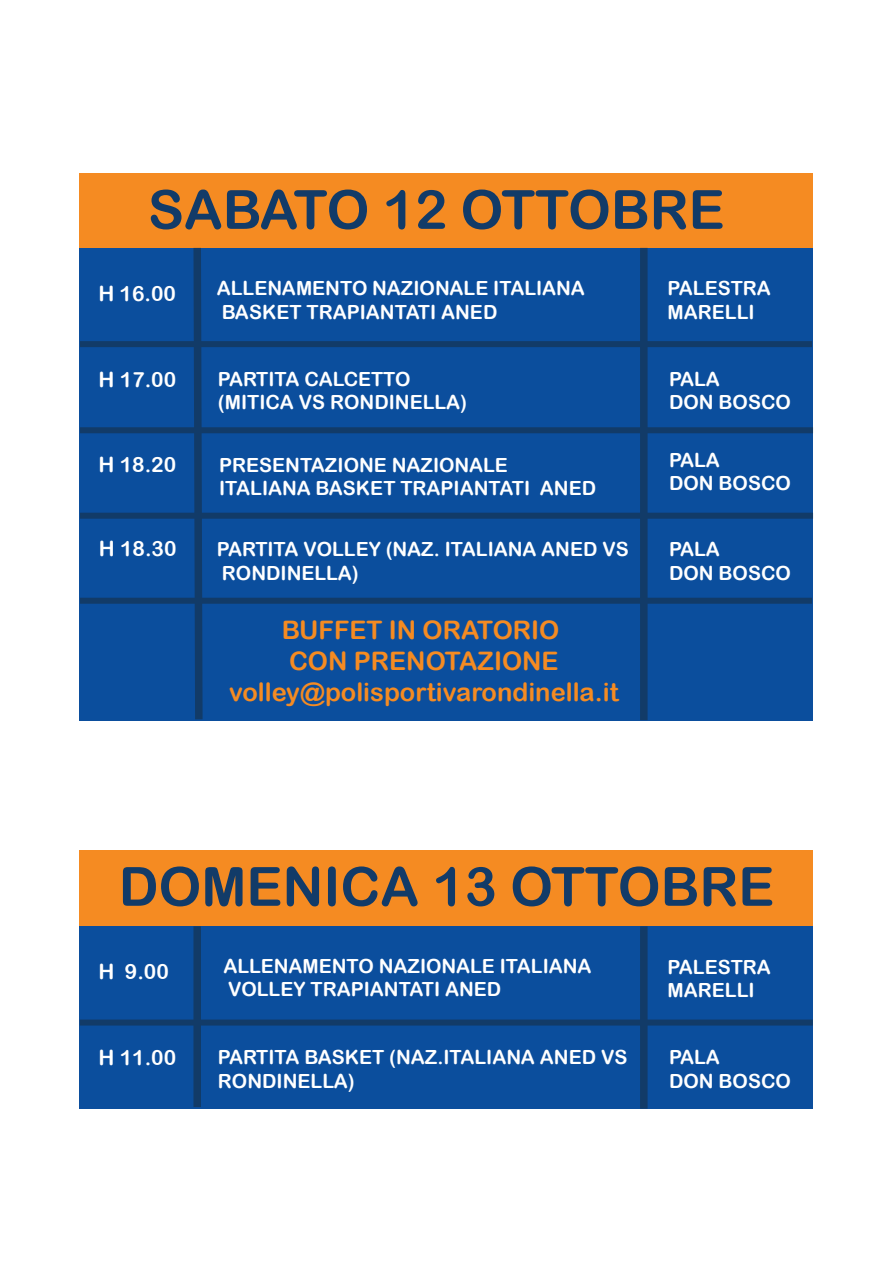
<style>
.page{position:relative;width:893px;height:1263px;background:#fff}
.page>*{position:absolute;margin:0;border:0;box-sizing:border-box;transform-origin:0 0}
.t1{font:54px "Arial Rounded MT Bold";color:#123b68}
.t2{font:25.5px/30.6px "Arial Rounded MT Bold";color:#f58b22;text-align:center}
.t3{font:21px "Arial Rounded MT Bold";color:#fff}
.t4{font:19.5px/23.4px "Arial Rounded MT Bold";color:#fff}
</style>
<div class="page">
<div style="left:80px;top:173px;width:733px;height:76px;background:#f58b22"></div>
<div style="left:80px;top:248px;width:733px;height:472px;background:#0b4e9d"></div>
<svg style="left:190px;top:247px;width:16px;height:474px"></svg>
<div style="left:640px;top:248px;width:8px;height:472px;background:#123b68"></div>
<div style="left:80px;top:341px;width:732px;height:6px;background:#123b68"></div>
<div style="left:80px;top:427px;width:733px;height:6px;background:#123b68"></div>
<div style="left:80px;top:513px;width:733px;height:6px;background:#123b68"></div>
<div style="left:80px;top:598px;width:732px;height:6px;background:#123b68"></div>
<div style="left:80px;top:850px;width:733px;height:76px;background:#f58b22"></div>
<div style="left:80px;top:926px;width:733px;height:183px;background:#0b4e9d"></div>
<div style="left:193px;top:926px;width:8px;height:181px;background:#123b68"></div>
<div style="left:640px;top:926px;width:8px;height:183px;background:#123b68"></div>
<div style="left:80px;top:1019px;width:733px;height:6px;background:#123b68"></div>
<h1 class="t1" style="left:148px;top:178px;width:578px">SABATO 12 OTTOBRE</h1>
<p class="t3" style="left:98px;top:281px;width:79px">H 16.00</p>
<p class="t4" style="left:217px;top:276px;width:370px">ALLENAMENTO NAZIONALE ITALIANA<br>BASKET TRAPIANTATI ANED</p>
<p class="t4" style="left:668px;top:276px;width:105px">PALESTRA<br>MARELLI</p>
<p class="t3" style="left:99px;top:367px;width:79px">H 17.00</p>
<p class="t4" style="left:218px;top:367px;width:251px">PARTITA CALCETTO (MITICA VS RONDINELLA)</p>
<p class="t4" style="left:669px;top:367px;width:123px">PALA<br>DON BOSCO</p>
<p class="t3" style="left:99px;top:452px;width:79px">H 18.20</p>
<p class="t4" style="left:219px;top:453px;width:379px">PRESENTAZIONE NAZIONALE<br>ITALIANA BASKET TRAPIANTATI ANED</p>
<p class="t4" style="left:669px;top:448px;width:123px">PALA<br>DON BOSCO</p>
<p class="t3" style="left:99px;top:536px;width:79px">H 18.30</p>
<p class="t4" style="left:217px;top:537px;width:413px">PARTITA VOLLEY (NAZ. ITALIANA ANED VS<br>RONDINELLA)</p>
<p class="t4" style="left:669px;top:537px;width:123px">PALA<br>DON BOSCO</p>
<h2 class="t2" style="left:229px;top:615px;width:391px">BUFFET IN ORATORIO<br>CON PRENOTAZIONE volley@polisportivarondinella.it</h2>
<h1 class="t1" style="left:119px;top:855px;width:657px">DOMENICA 13 OTTOBRE</h1>
<p class="t3" style="left:98px;top:959px;width:72px">H 9.00</p>
<p class="t4" style="left:223px;top:954px;width:370px">ALLENAMENTO NAZIONALE ITALIANA<br>VOLLEY TRAPIANTATI ANED</p>
<p class="t4" style="left:668px;top:955px;width:105px">PALESTRA<br>MARELLI</p>
<p class="t3" style="left:99px;top:1045px;width:79px">H 11.00</p>
<p class="t4" style="left:218px;top:1045px;width:411px">PARTITA BASKET (NAZ.ITALIANA ANED VS<br>RONDINELLA)</p>
<p class="t4" style="left:669px;top:1045px;width:123px">PALA<br>DON BOSCO</p>
</div>
